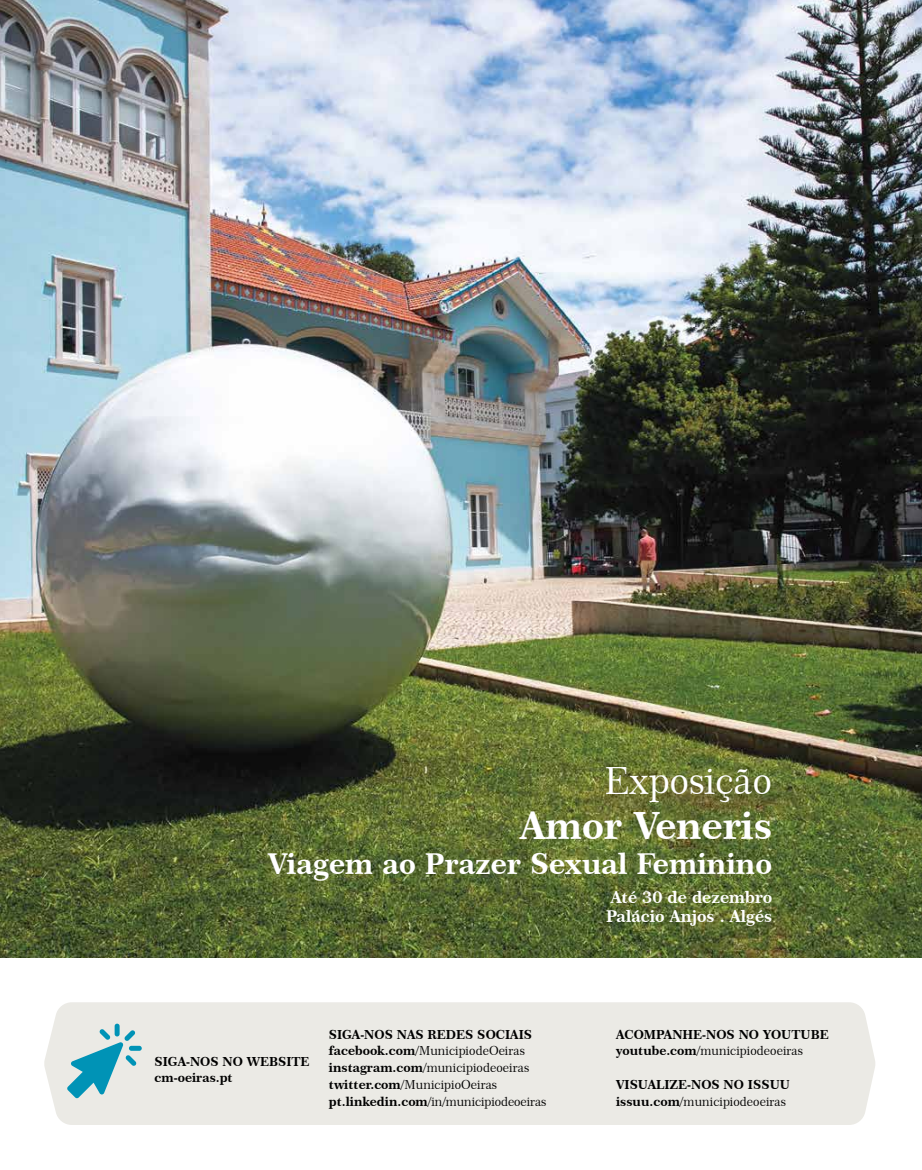
<style>
.page{position:relative;width:922px;height:1170px;background:#fff}
.page>*{position:absolute;margin:0;border:0;box-sizing:border-box;transform-origin:0 0}
.t1{font:37.5px "Century 751 BT Bold B";color:#fff}
.t2{font:37.5px "Century 751 BT Roman B";color:#fff}
.t3{font:28.75px "Century 751 BT Bold B";color:#fff}
.t4{font:16.25px/19.5px "Century 751 BT Bold B";color:#fff}
.t5{font:12.5px/16.8px "Century 751 BT Roman B";color:#000}
.t6{font:12.5px/16.8px "Century 751 BT Bold B";color:#000}
.s1{font-family:"Century 751 BT Bold B"}
</style>
<div class="page">
<div style="left:44px;top:1002px;width:831px;height:122px;background:#ebeae5"></div>
<div style="left:129px;top:1045px;width:13px;height:5px;background:#0093b6;border-radius:2px"></div>
<div style="left:115px;top:1023px;width:5px;height:13px;background:#0093b6;border-radius:2px"></div>
<svg style="left:67px;top:1028px;width:69px;height:70px;background:#92c9d3"></svg>
<img style="left:0;top:0;width:921px;height:957px">
<h1 class="t2" style="left:604px;top:758px;width:169px">Exposição</h1>
<h1 class="t1" style="left:520px;top:803px;width:253px">Amor Veneris</h1>
<h2 class="t3" style="left:268px;top:846px;width:505px">Viagem ao Prazer Sexual Feminino</h2>
<h3 class="t4" style="left:606px;top:886px;width:167px">Até 30 de dezembro<br>Palácio Anjos . Algés</h3>
<p class="t6" style="left:155px;top:1052px;width:156px">SIGA-NOS NO WEBSITE cm-oeiras.pt</p>
<p class="t6" style="left:329px;top:1025px;width:204px">SIGA-NOS NAS REDES SOCIAIS</p>
<p class="t5" style="left:329px;top:1042px;width:219px"><span class="s1">facebook.com</span>/MunicipiodeOeiras <span class="s1">instagram.com</span>/municipiodeoeiras <span class="s1">twitter.com</span>/MunicipioOeiras <span class="s1">pt.linkedin.com</span>/in/municipiodeoeiras</p>
<p class="t6" style="left:616px;top:1025px;width:214px">ACOMPANHE-NOS NO YOUTUBE</p>
<p class="t5" style="left:616px;top:1042px;width:188px"><span class="s1">youtube.com</span>/municipiodeoeiras</p>
<p class="t6" style="left:616px;top:1075px;width:175px">VISUALIZE-NOS NO ISSUU</p>
<p class="t5" style="left:616px;top:1092px;width:171px"><span class="s1">issuu.com</span>/municipiodeoeiras</p>
</div>
